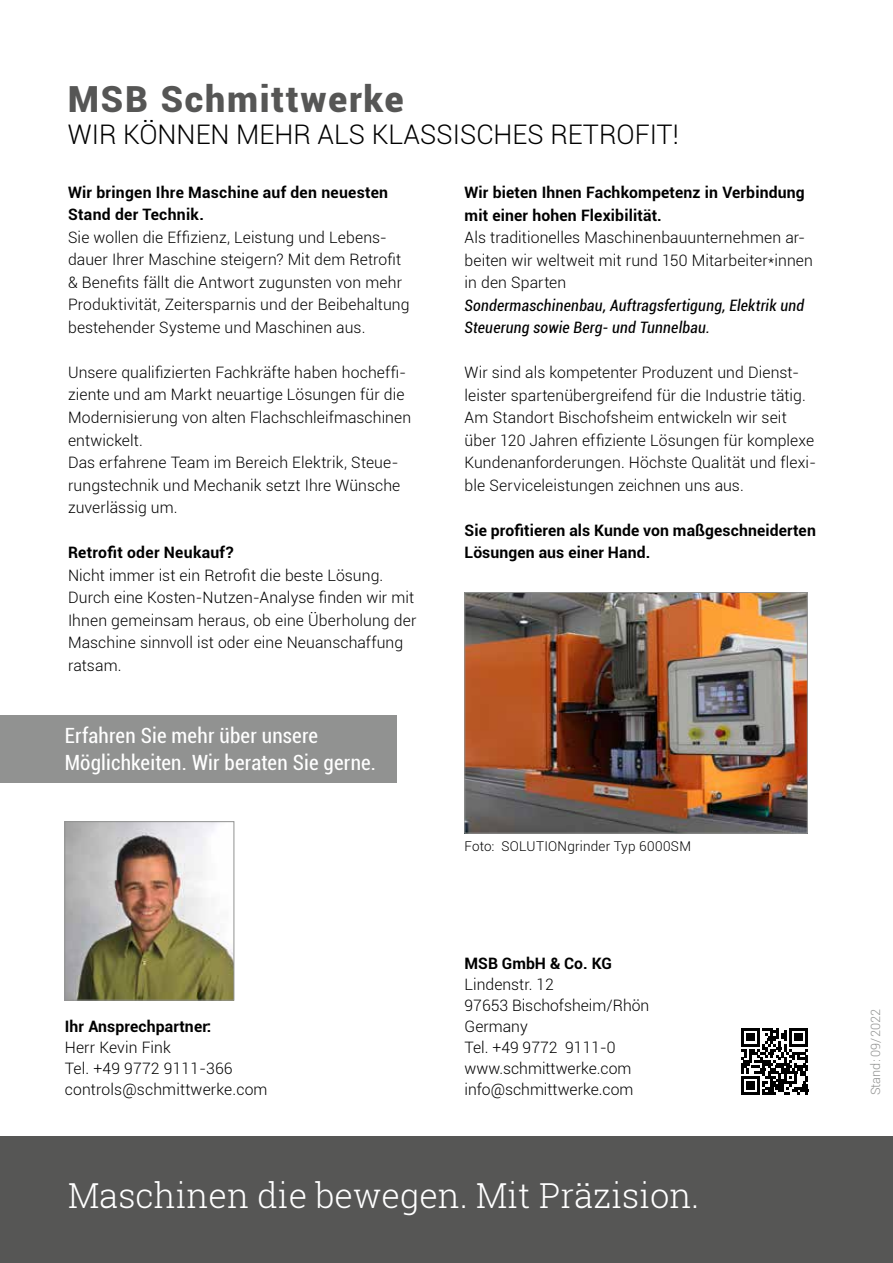
<style>
.page{position:relative;width:893px;height:1263px;background:#fff}
.page>*{position:absolute;margin:0;border:0;box-sizing:border-box;transform-origin:0 0}
.t1{font:900 36px "Roboto";letter-spacing:.05em;color:#565655}
.t2{font:300 34.35px "Roboto Slab";color:#fff}
.t3{font:300 27px "Roboto";color:#000}
.t4{font:condensed 21px/27px "Roboto";letter-spacing:.01em;color:#fff}
.t5{font:300 15.75px/22.5px "Roboto";letter-spacing:.005em;color:#000}
.t6{font:700 15.75px/22.5px "Roboto";letter-spacing:.01em;color:#000}
.t7{font:italic condensed 15.75px/22.5px "Roboto";letter-spacing:.015em;color:#000}
.t8{font:300 13.5px "Roboto";letter-spacing:.02em;color:#000}
.t9{font:300 12.75px "Roboto";color:#919291}
</style>
<div class="page">
<div style="left:0;top:715px;width:397px;height:68px;background:#919291"></div>
<div style="left:0;top:1137px;width:893px;height:126px;background:#565655"></div>
<img style="left:467px;top:594px;width:338px;height:237px">
<div style="left:465px;top:592px;width:342px;height:241px;border:1px solid #919291"></div>
<img style="left:67px;top:823px;width:165px;height:175px">
<div style="left:65px;top:821px;width:169px;height:179px;border:1px solid #919291"></div>
<svg style="left:741px;top:1028px;width:67px;height:67px"></svg>
<h1 class="t1" style="left:68px;top:74px;width:337px">MSB Schmittwerke</h1>
<h3 class="t3" style="left:68px;top:116px;width:612px">WIR KÖNNEN MEHR ALS KLASSISCHES RETROFIT!</h3>
<p class="t6" style="left:68px;top:180px;width:322px">Wir bringen Ihre Maschine auf den neuesten<br>Stand der Technik.</p>
<p class="t5" style="left:68px;top:226px;width:343px">Sie wollen die Effizienz, Leistung und Lebens&shy;dauer Ihrer Maschine steigern? Mit dem Retrofit &amp; Benefits fällt die Antwort zugunsten von mehr Produktivität, Zeitersparnis und der Beibehaltung bestehender Systeme und Maschinen aus.</p>
<p class="t5" style="left:68px;top:361px;width:345px">Unsere qualifizierten Fachkräfte haben hocheffi&shy;ziente und am Markt neuartige Lösungen für die Modernisierung von alten Flachschleifmaschinen entwickelt.<br>Das erfahrene Team im Bereich Elektrik, Steue&shy;rungstechnik und Mechanik setzt Ihre Wünsche zuverlässig um.</p>
<p class="t6" style="left:68px;top:540px;width:167px">Retrofit oder Neukauf?</p>
<p class="t5" style="left:68px;top:563px;width:350px">Nicht immer ist ein Retrofit die beste Lösung.<br>Durch eine Kosten-Nutzen-Analyse finden wir mit Ihnen gemeinsam heraus, ob eine Überholung der Maschine sinnvoll ist oder eine Neuanschaffung ratsam.</p>
<h3 class="t4" style="left:65px;top:721px;width:313px">Erfahren Sie mehr über unsere<br>Möglichkeiten. Wir beraten Sie gerne.</h3>
<p class="t6" style="left:65px;top:1015px;width:148px">Ihr Ansprechpartner:</p>
<p class="t5" style="left:65px;top:1037px;width:204px;line-height:21px">Herr Kevin Fink<br>Tel. +49 9772 9111-366 controls@schmittwerke.com</p>
<p class="t6" style="left:465px;top:181px;width:342px">Wir bieten Ihnen Fachkompetenz in Verbindung mit einer hohen Flexibilität.</p>
<p class="t5" style="left:465px;top:226px;width:350px">Als traditionelles Maschinenbauunternehmen ar&shy;beiten wir weltweit mit rund 150 Mitarbeiter*innen in den Sparten</p>
<p class="t7" style="left:465px;top:293px;width:341px">Sondermaschinenbau, Auftragsfertigung, Elektrik und<br>Steuerung sowie Berg- und Tunnelbau.</p>
<p class="t5" style="left:465px;top:361px;width:353px">Wir sind als kompetenter Produzent und Dienst&shy;leister spartenübergreifend für die Industrie tätig.<br>Am Standort Bischofsheim entwickeln wir seit über 120 Jahren effiziente Lösungen für komplexe Kundenanforderungen. Höchste Qualität und flexi&shy;ble Serviceleistungen zeichnen uns aus.</p>
<p class="t6" style="left:465px;top:518px;width:353px">Sie profitieren als Kunde von maßgeschneiderten<br>Lösungen aus einer Hand.</p>
<p class="t8" style="left:465px;top:837px;width:228px">Foto: SOLUTIONgrinder Typ 6000SM</p>
<p class="t6" style="left:465px;top:951px;width:149px">MSB GmbH &amp; Co. KG</p>
<p class="t5" style="left:465px;top:973px;width:186px;line-height:21px">Lindenstr. 12<br>97653 Bischofsheim/Rhön<br>Germany<br>Tel. +49 9772 9111-0 www.schmittwerke.com info@schmittwerke.com</p>
<h2 class="t2" style="left:68px;top:1172px;width:633px">Maschinen die bewegen. Mit Präzision.</h2>
<p class="t9" style="left:867px;top:1095px;width:88px;rotate:-90deg">Stand: 09/2022</p>
</div>
